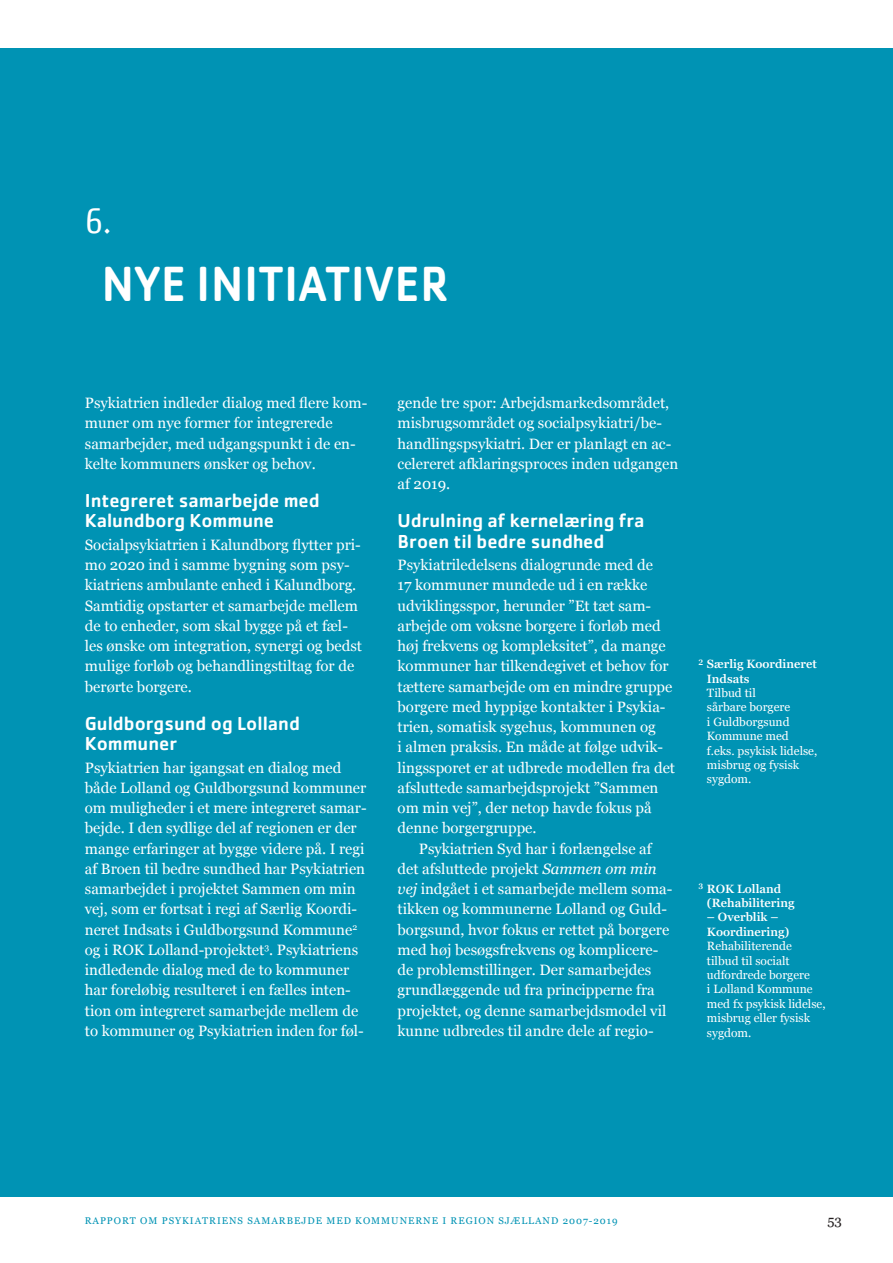
<style>
.page{position:relative;width:893px;height:1263px;background:#fff}
.page>*{position:absolute;margin:0;border:0;box-sizing:border-box;transform-origin:0 0}
.t1{font:500 51px "Cachet Pro";letter-spacing:.035em;color:#fff;scale:.9 1}
.t2{font:36px "Cachet Pro";color:#fff;scale:.9 1}
.t3{font:500 19.5px/20.2px "Cachet Std";color:#fff}
.t4{font:15px/20.2px "Georgia";color:#fff}
.t5{font:13.5px "Georgia";color:#231f20}
.t6{font:12px/14.4px "Georgia";color:#fff}
.t7{font:12px/14.4px "Georgia Pro";color:#fff}
.t8{font:600 12px/14.4px "Georgia Pro";color:#fff}
.t9{font:9.75px "Georgia";letter-spacing:.1em;color:#0093b4}
.t10{font:600 7.8px "Georgia Pro";color:#fff}
.s1{font-style:italic}
</style>
<div class="page">
<div style="left:0;top:48px;width:893px;height:1149px;background:#0093b4"></div>
<h2 class="t2" style="left:85px;top:199px;width:31px">6.</h2>
<h1 class="t1" style="left:102px;top:254px;width:386px">NYE INITIATIVER</h1>
<p class="t4" style="left:85px;top:392px;width:284px">Psykiatrien indleder dialog med flere kom&shy;muner om nye former for integrerede samarbejder, med udgangspunkt i de en&shy;kelte kommuners ønsker og behov.</p>
<h3 class="t3" style="left:85px;top:490px;width:236px">Integreret samarbejde med<br>Kalundborg Kommune</h3>
<p class="t4" style="left:85px;top:534px;width:279px">Socialpsykiatrien i Kalundborg flytter pri&shy;mo 2020 ind i samme bygning som psy&shy;kiatriens ambulante enhed i Kalundborg.<br>Samtidig opstarter et samarbejde mellem de to enheder, som skal bygge på et fæl&shy;les ønske om integration, synergi og bedst mulige forløb og behandlingstiltag for de berørte borgere.</p>
<h3 class="t3" style="left:85px;top:713px;width:217px">Guldborgsund og Lolland<br>Kommuner</h3>
<p class="t4" style="left:85px;top:757px;width:283px">Psykiatrien har igangsat en dialog med både Lolland og Guldborgsund kommuner om muligheder i et mere integreret samar&shy;bejde. I den sydlige del af regionen er der mange erfaringer at bygge videre på. I regi af Broen til bedre sundhed har Psykiatrien samarbejdet i projektet Sammen om min vej, som er fortsat i regi af Særlig Koordi&shy;neret Indsats i Guldborgsund Kommune<sup>2 </sup>og i ROK Lolland-projektet<sup>3</sup>. Psykiatriens indledende dialog med de to kommuner har foreløbig resulteret i en fælles inten&shy;tion om integreret samarbejde mellem de to kommuner og Psykiatrien inden for føl-</p>
<p class="t4" style="left:398px;top:392px;width:282px">gende tre spor: Arbejdsmarkedsområdet, misbrugsområdet og socialpsykiatri/be&shy;handlingspsykiatri. Der er planlagt en ac&shy;celereret afklaringsproces inden udgangen af 2019.</p>
<h3 class="t3" style="left:398px;top:510px;width:248px">Udrulning af kernelæring fra<br>Broen til bedre sundhed</h3>
<p class="t4" style="left:398px;top:554px;width:257px">Psykiatriledelsens dialogrunde med de</p>
<p class="t4" style="left:398px;top:574px;width:251px">17 kommuner mundede ud i en række</p>
<p class="t4" style="left:398px;top:595px;width:255px">udviklingsspor, herunder ”Et tæt sam-</p>
<p class="t4" style="left:398px;top:615px;width:265px">arbejde om voksne borgere i forløb med</p>
<p class="t4" style="left:398px;top:635px;width:270px">høj frekvens og kompleksitet”, da mange</p>
<p class="t4" style="left:398px;top:655px;width:273px">kommuner har tilkendegivet et behov for</p>
<p class="t4" style="left:398px;top:676px;width:276px">tættere samarbejde om en mindre gruppe</p>
<p class="t4" style="left:398px;top:696px;width:269px">borgere med hyppige kontakter i Psykia-</p>
<p class="t4" style="left:398px;top:716px;width:260px">trien, somatisk sygehus, kommunen og</p>
<p class="t4" style="left:398px;top:736px;width:267px">i almen praksis. En måde at følge udvik-</p>
<p class="t4" style="left:398px;top:757px;width:279px">lingssporet er at udbrede modellen fra det</p>
<p class="t4" style="left:398px;top:777px;width:262px">afsluttede samarbejdsprojekt ”Sammen</p>
<p class="t4" style="left:398px;top:797px;width:256px">om min vej”, der netop havde fokus på</p>
<p class="t4" style="left:398px;top:817px;width:140px">denne borgergruppe.</p>
<p class="t4" style="left:419px;top:838px;width:234px">Psykiatrien Syd har i forlængelse af</p>
<p class="t4" style="left:398px;top:858px;width:261px">det afsluttede projekt <span class="s1">Sammen om min</span></p>
<p class="t4" style="left:398px;top:878px;width:276px"><span class="s1">vej</span> indgået i et samarbejde mellem soma-</p>
<p class="t4" style="left:398px;top:898px;width:271px">tikken og kommunerne Lolland og Guld-</p>
<p class="t4" style="left:398px;top:919px;width:273px">borgsund, hvor fokus er rettet på borgere</p>
<p class="t4" style="left:398px;top:939px;width:262px">med høj besøgsfrekvens og komplicere-</p>
<p class="t4" style="left:398px;top:959px;width:255px">de problemstillinger. Der samarbejdes</p>
<p class="t4" style="left:398px;top:979px;width:259px">grundlæggende ud fra principperne fra</p>
<p class="t4" style="left:398px;top:1000px;width:270px">projektet, og denne samarbejdsmodel vil</p>
<p class="t4" style="left:398px;top:1020px;width:257px">kunne udbredes til andre dele af regio-</p>
<p class="t8" style="left:707px;top:657px;width:111px">Særlig Koordineret<br>Indsats</p>
<p class="t7" style="left:707px;top:686px;width:112px">Tilbud til<br>sårbare borgere<br>i Guldborgsund<br>Kommune med f.eks. psykisk lidelse, misbrug og fysisk sygdom.</p>
<p class="t10" style="left:698px;top:658px;width:6px">2</p>
<p class="t8" style="left:707px;top:882px;width:89px">ROK Lolland (Rehabilitering</p>
<p class="t8" style="left:707px;top:910px;width:84px">– Overblik –<br>Koordinering)</p>
<p class="t6" style="left:707px;top:938px;width:120px">Rehabiliterende tilbud til socialt udfordrede borgere<br>i Lolland Kommune med fx psykisk lidelse, misbrug eller fysisk sygdom.</p>
<p class="t10" style="left:698px;top:882px;width:6px">3</p>
<p class="t9" style="left:85px;top:1213px;width:534px">RAPPORT OM PSYKIATRIENS SAMARBEJDE MED KOMMUNERNE I REGION SJÆLLAND 2007-2019</p>
<p class="t5" style="left:827px;top:1210px;width:16px">53</p>
</div>
